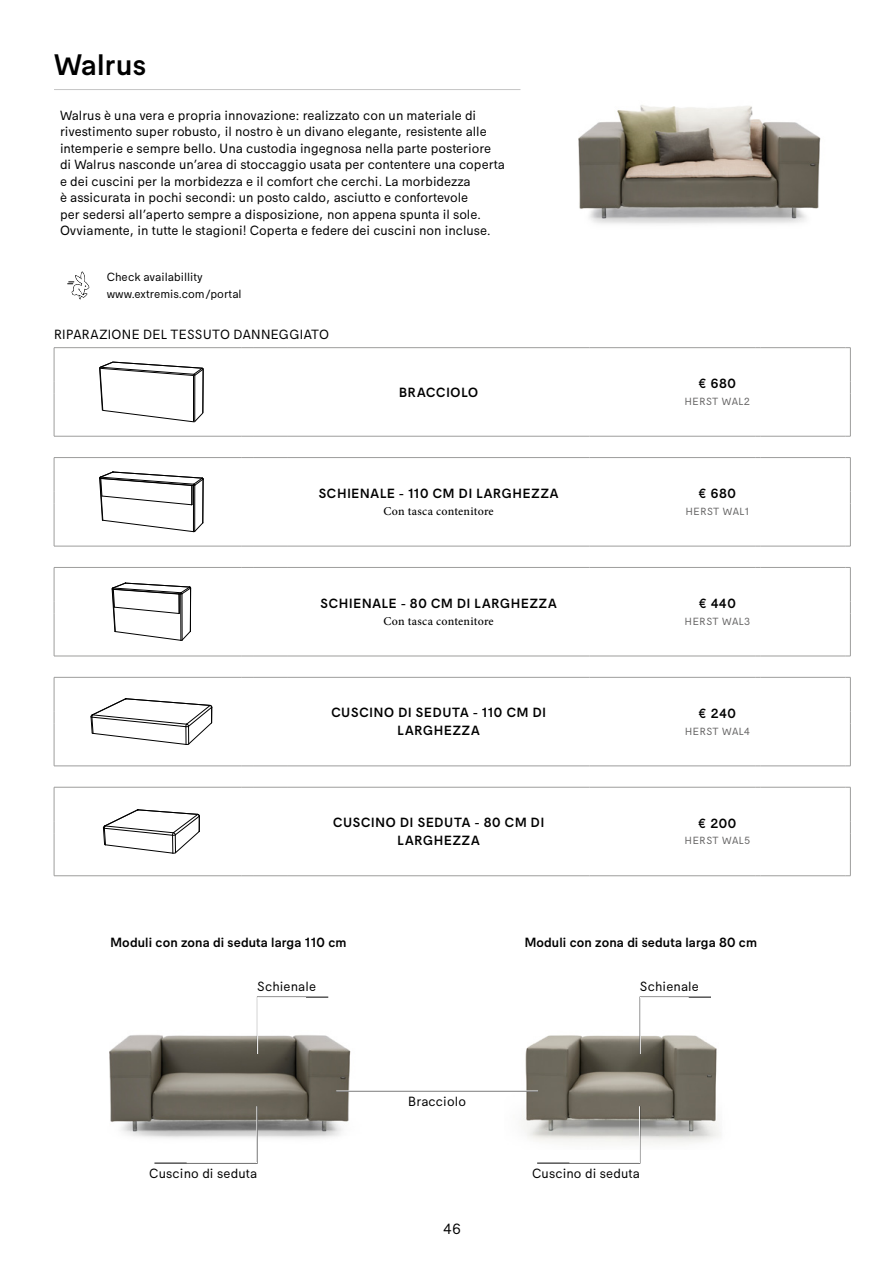
<style>
.page{position:relative;width:893px;height:1263px;background:#fff}
.page>*{position:absolute;margin:0;border:0;box-sizing:border-box;transform-origin:0 0}
.t1{font:500 30px "Extremis Compakt";letter-spacing:.01em;color:#000}
.t2{font:15px "Extremis Compakt";color:#000}
.t3{font:13.5px/16.5px "Extremis Compakt";color:#000}
.t4{font:500 13.5px/18px "Extremis Compakt";letter-spacing:.05em;color:#000;text-align:center}
.t5{font:500 13.5px "Extremis Compakt";letter-spacing:.01em;color:#000}
.t6{font:13.5px "Extremis Compakt";letter-spacing:.02em;color:#000}
.t7{font:12px/16.5px "Extremis Compakt";color:#000}
.t8{font:500 12px "Minion Pro";letter-spacing:.015em;color:#000}
.t9{font:10.5px "Extremis Compakt";letter-spacing:.045em;color:#646363}
</style>
<div class="page">
<hr style="left:54px;top:89px;width:466px;height:1px;background:#c6c6c6">
<img style="left:578px;top:105px;width:243px;height:119px">
<img style="left:109px;top:1026px;width:272px;height:123px">
<img style="left:505px;top:1026px;width:216px;height:123px">
<hr style="left:336px;top:1091px;width:202px;height:1px;background:#fff">
<svg style="left:537px;top:1106px;width:103px;height:57px"></svg>
<svg style="left:640px;top:997px;width:71px;height:57px"></svg>
<svg style="left:257px;top:997px;width:72px;height:57px"></svg>
<svg style="left:154px;top:1106px;width:103px;height:57px"></svg>
<hr style="left:54px;top:347px;width:187px;height:1px;background:#9d9d9c">
<hr style="left:54px;top:348px;width:1px;height:34px;background:#9d9d9c">
<svg style="left:241px;top:347px;width:13px;height:1px"></svg>
<hr style="left:254px;top:347px;width:34px;height:1px;background:#9d9d9c">
<hr style="left:589px;top:347px;width:166px;height:1px;background:#9d9d9c">
<hr style="left:760px;top:347px;width:85px;height:1px;background:#9d9d9c">
<hr style="left:850px;top:348px;width:1px;height:34px;background:#9d9d9c">
<svg style="left:54px;top:382px;width:1px;height:12px"></svg>
<hr style="left:54px;top:394px;width:1px;height:42px;background:#9d9d9c">
<hr style="left:850px;top:394px;width:1px;height:42px;background:#9d9d9c">
<hr style="left:288px;top:347px;width:301px;height:1px;background:#9d9d9c">
<svg style="left:850px;top:382px;width:1px;height:12px"></svg>
<hr style="left:54px;top:436px;width:187px;height:1px;background:#9d9d9c">
<svg style="left:241px;top:436px;width:13px;height:1px"></svg>
<hr style="left:254px;top:436px;width:34px;height:1px;background:#9d9d9c">
<hr style="left:288px;top:436px;width:301px;height:1px;background:#9d9d9c">
<hr style="left:589px;top:436px;width:166px;height:1px;background:#9d9d9c">
<hr style="left:760px;top:436px;width:85px;height:1px;background:#9d9d9c">
<svg style="left:99px;top:362px;width:105px;height:60px"></svg>
<hr style="left:54px;top:457px;width:187px;height:1px;background:#9d9d9c">
<hr style="left:54px;top:458px;width:1px;height:34px;background:#9d9d9c">
<svg style="left:241px;top:457px;width:13px;height:1px"></svg>
<hr style="left:254px;top:457px;width:34px;height:1px;background:#9d9d9c">
<hr style="left:589px;top:457px;width:166px;height:1px;background:#9d9d9c">
<hr style="left:760px;top:457px;width:85px;height:1px;background:#9d9d9c">
<hr style="left:850px;top:458px;width:1px;height:34px;background:#9d9d9c">
<svg style="left:54px;top:492px;width:1px;height:12px"></svg>
<hr style="left:54px;top:504px;width:1px;height:42px;background:#9d9d9c">
<hr style="left:850px;top:504px;width:1px;height:42px;background:#9d9d9c">
<hr style="left:288px;top:457px;width:301px;height:1px;background:#9d9d9c">
<svg style="left:850px;top:492px;width:1px;height:12px"></svg>
<hr style="left:54px;top:546px;width:187px;height:1px;background:#9d9d9c">
<svg style="left:241px;top:546px;width:13px;height:1px"></svg>
<hr style="left:254px;top:546px;width:34px;height:1px;background:#9d9d9c">
<hr style="left:288px;top:546px;width:301px;height:1px;background:#9d9d9c">
<hr style="left:589px;top:546px;width:166px;height:1px;background:#9d9d9c">
<hr style="left:760px;top:546px;width:85px;height:1px;background:#9d9d9c">
<svg style="left:99px;top:472px;width:105px;height:60px"></svg>
<hr style="left:54px;top:567px;width:187px;height:1px;background:#9d9d9c">
<hr style="left:54px;top:567px;width:1px;height:34px;background:#9d9d9c">
<svg style="left:241px;top:567px;width:13px;height:1px"></svg>
<hr style="left:254px;top:567px;width:34px;height:1px;background:#9d9d9c">
<hr style="left:589px;top:567px;width:166px;height:1px;background:#9d9d9c">
<hr style="left:760px;top:567px;width:85px;height:1px;background:#9d9d9c">
<hr style="left:850px;top:567px;width:1px;height:34px;background:#9d9d9c">
<svg style="left:54px;top:601px;width:1px;height:12px"></svg>
<hr style="left:54px;top:613px;width:1px;height:43px;background:#9d9d9c">
<hr style="left:850px;top:613px;width:1px;height:43px;background:#9d9d9c">
<hr style="left:288px;top:567px;width:301px;height:1px;background:#9d9d9c">
<svg style="left:850px;top:601px;width:1px;height:12px"></svg>
<hr style="left:54px;top:656px;width:187px;height:1px;background:#9d9d9c">
<svg style="left:241px;top:656px;width:13px;height:1px"></svg>
<hr style="left:254px;top:656px;width:34px;height:1px;background:#9d9d9c">
<hr style="left:288px;top:656px;width:301px;height:1px;background:#9d9d9c">
<hr style="left:589px;top:656px;width:166px;height:1px;background:#9d9d9c">
<hr style="left:760px;top:656px;width:85px;height:1px;background:#9d9d9c">
<svg style="left:112px;top:583px;width:79px;height:58px"></svg>
<hr style="left:54px;top:677px;width:187px;height:1px;background:#9d9d9c">
<hr style="left:54px;top:677px;width:1px;height:34px;background:#9d9d9c">
<svg style="left:241px;top:677px;width:13px;height:1px"></svg>
<hr style="left:254px;top:677px;width:34px;height:1px;background:#9d9d9c">
<hr style="left:589px;top:677px;width:166px;height:1px;background:#9d9d9c">
<hr style="left:760px;top:677px;width:85px;height:1px;background:#9d9d9c">
<hr style="left:850px;top:677px;width:1px;height:34px;background:#9d9d9c">
<svg style="left:54px;top:711px;width:1px;height:12px"></svg>
<hr style="left:54px;top:723px;width:1px;height:43px;background:#9d9d9c">
<hr style="left:850px;top:723px;width:1px;height:43px;background:#9d9d9c">
<hr style="left:288px;top:677px;width:301px;height:1px;background:#9d9d9c">
<svg style="left:850px;top:711px;width:1px;height:12px"></svg>
<hr style="left:54px;top:766px;width:187px;height:1px;background:#9d9d9c">
<svg style="left:241px;top:766px;width:13px;height:1px"></svg>
<hr style="left:254px;top:766px;width:34px;height:1px;background:#9d9d9c">
<hr style="left:288px;top:766px;width:301px;height:1px;background:#9d9d9c">
<hr style="left:589px;top:766px;width:166px;height:1px;background:#9d9d9c">
<hr style="left:760px;top:766px;width:85px;height:1px;background:#9d9d9c">
<svg style="left:91px;top:698px;width:121px;height:47px"></svg>
<hr style="left:54px;top:787px;width:187px;height:1px;background:#9d9d9c">
<hr style="left:54px;top:787px;width:1px;height:34px;background:#9d9d9c">
<svg style="left:241px;top:787px;width:13px;height:1px"></svg>
<hr style="left:254px;top:787px;width:34px;height:1px;background:#9d9d9c">
<hr style="left:589px;top:787px;width:166px;height:1px;background:#9d9d9c">
<hr style="left:760px;top:787px;width:85px;height:1px;background:#9d9d9c">
<hr style="left:850px;top:787px;width:1px;height:34px;background:#9d9d9c">
<svg style="left:54px;top:821px;width:1px;height:12px"></svg>
<hr style="left:54px;top:833px;width:1px;height:43px;background:#9d9d9c">
<hr style="left:850px;top:833px;width:1px;height:43px;background:#9d9d9c">
<hr style="left:288px;top:787px;width:301px;height:1px;background:#9d9d9c">
<svg style="left:850px;top:821px;width:1px;height:12px"></svg>
<hr style="left:54px;top:875px;width:187px;height:1px;background:#9d9d9c">
<svg style="left:241px;top:875px;width:13px;height:1px"></svg>
<hr style="left:254px;top:875px;width:34px;height:1px;background:#9d9d9c">
<hr style="left:288px;top:875px;width:301px;height:1px;background:#9d9d9c">
<hr style="left:589px;top:875px;width:166px;height:1px;background:#9d9d9c">
<hr style="left:760px;top:875px;width:85px;height:1px;background:#9d9d9c">
<svg style="left:103px;top:809px;width:97px;height:44px"></svg>
<svg style="left:68px;top:271px;width:21px;height:29px"></svg>
<h1 class="t1" style="left:54px;top:46px;width:93px">Walrus</h1>
<p class="t3" style="left:60px;top:107px;width:447px">Walrus è una vera e propria innovazione: realizzato con un materiale di rivestimento super robusto, il nostro è un divano elegante, resistente alle intemperie e sempre bello. Una custodia ingegnosa nella parte posteriore di Walrus nasconde un’area di stoccaggio usata per contentere una coperta e dei cuscini per la morbidezza e il comfort che cerchi. La morbidezza<br>è assicurata in pochi secondi: un posto caldo, asciutto e confortevole<br>per sedersi all’aperto sempre a disposizione, non appena spunta il sole.<br>Ovviamente, in tutte le stagioni! Coperta e federe dei cuscini non incluse.</p>
<p class="t7" style="left:107px;top:269px;width:136px">Check availabillity www.extremis.com/portal</p>
<p class="t6" style="left:54px;top:327px;width:277px">RIPARAZIONE DEL TESSUTO DANNEGGIATO</p>
<p class="t4" style="left:399px;top:383px;width:81px">BRACCIOLO</p>
<p class="t4" style="left:319px;top:484px;width:241px">SCHIENALE - 110 CM DI LARGHEZZA</p>
<p class="t8" style="left:383px;top:503px;width:112px">Con tasca contenitore</p>
<p class="t4" style="left:320px;top:594px;width:238px">SCHIENALE - 80 CM DI LARGHEZZA</p>
<p class="t8" style="left:383px;top:613px;width:112px">Con tasca contenitore</p>
<p class="t4" style="left:698px;top:375px;width:39px">€ 680</p>
<p class="t9" style="left:684px;top:395px;width:67px">HERST WAL2</p>
<p class="t4" style="left:698px;top:484px;width:39px">€ 680</p>
<p class="t9" style="left:685px;top:505px;width:65px">HERST WAL1</p>
<p class="t4" style="left:699px;top:594px;width:39px">€ 440</p>
<p class="t9" style="left:685px;top:615px;width:67px">HERST WAL3</p>
<p class="t4" style="left:331px;top:703px;width:216px">CUSCINO DI SEDUTA - 110 CM DI<br>LARGHEZZA</p>
<p class="t4" style="left:699px;top:704px;width:39px">€ 240</p>
<p class="t9" style="left:685px;top:725px;width:67px">HERST WAL4</p>
<p class="t4" style="left:333px;top:813px;width:212px">CUSCINO DI SEDUTA - 80 CM DI<br>LARGHEZZA</p>
<p class="t4" style="left:698px;top:814px;width:40px">€ 200</p>
<p class="t9" style="left:685px;top:835px;width:67px">HERST WAL5</p>
<p class="t5" style="left:111px;top:934px;width:237px">Moduli con zona di seduta larga 110 cm</p>
<p class="t5" style="left:525px;top:934px;width:234px">Moduli con zona di seduta larga 80 cm</p>
<p class="t3" style="left:257px;top:978px;width:60px">Schienale</p>
<p class="t3" style="left:640px;top:978px;width:60px">Schienale</p>
<p class="t3" style="left:149px;top:1166px;width:109px">Cuscino di seduta</p>
<p class="t3" style="left:408px;top:1093px;width:59px">Bracciolo</p>
<p class="t2" style="left:443px;top:1220px;width:19px">46</p>
<p class="t3" style="left:532px;top:1166px;width:109px">Cuscino di seduta</p>
</div>
